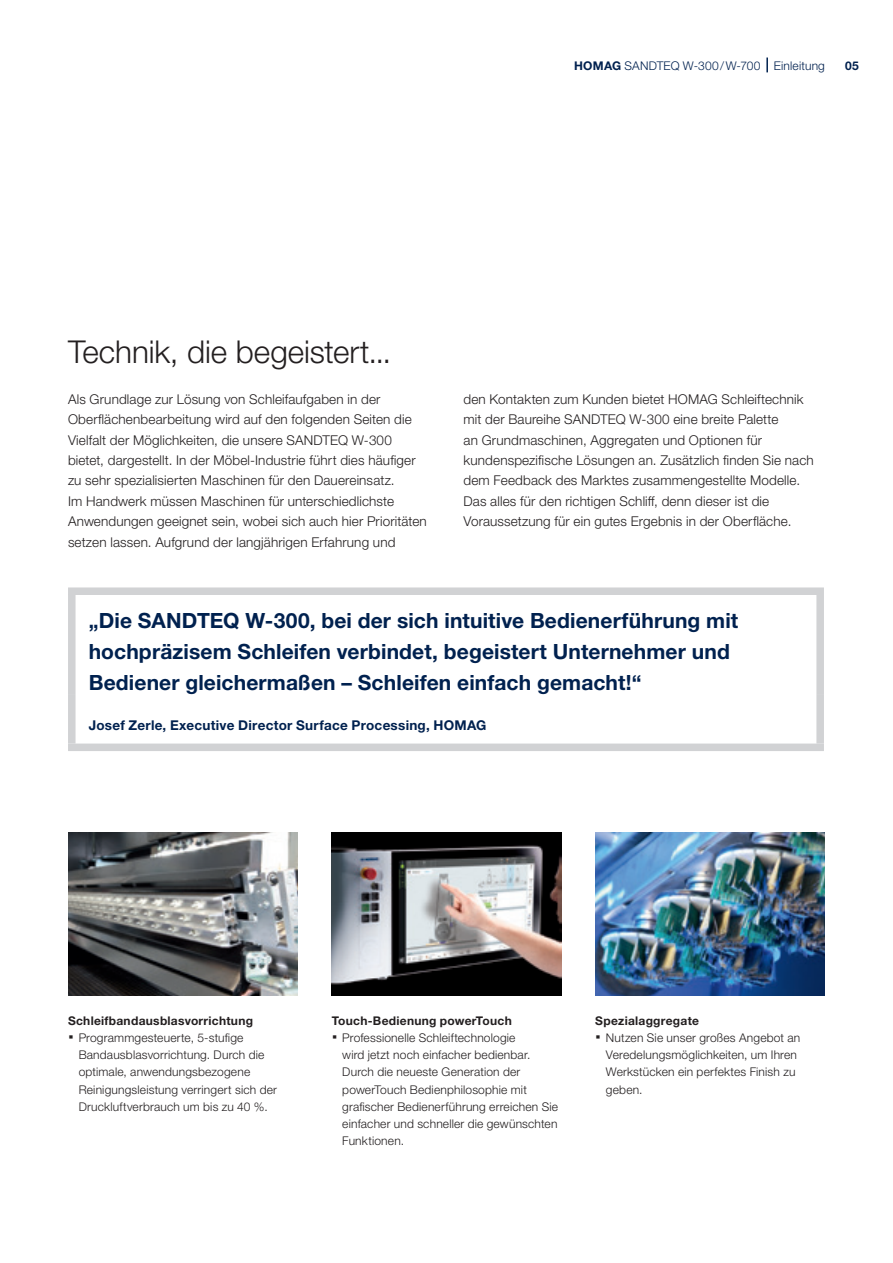
<style>
.page{position:relative;width:893px;height:1263px;background:#fff}
.page>*{position:absolute;margin:0;border:0;box-sizing:border-box;transform-origin:0 0}
._01_Headline_21pt_25{font:300 31.5px "Helvetica Neue LTW1 G";letter-spacing:-.005em;color:#231f20}
._04_Zitat_14pt_20_5p{font:700 21px/30.8px "Helvetica Neue LTW1 G";letter-spacing:.005em;color:#00214f}
._03_Copy_9pt_light{font:300 13.5px/20.4px "Helvetica Neue LTW1 G";letter-spacing:.01em;color:#231f20}
._04_Zitat_14pt_20_5p-2{font:700 13.5px "Helvetica Neue LTW1 G";letter-spacing:.02em;color:#00214f}
.t1{font:300 12px/17.2px "Helvetica Neue LTW1 G";letter-spacing:.015em;color:#231f20}
._05_BU_8Pt_11_5Pt{font:700 12px "Helvetica Neue LTW1 G";letter-spacing:.025em;color:#231f20}
.Musterseiten_Rubrike{font:300 12px "Helvetica Neue LTW1 G";letter-spacing:.015em;color:#00214f}
.t2{font:700 12px "Helvetica Neue LTW1 G";color:#00214f}
.s1{font-weight:700}
.s2{font-weight:700;font-size:21px}
</style>
<div class="page">
<img style="left:595px;top:832px;width:230px;height:163px">
<img style="left:68px;top:832px;width:230px;height:163px">
<img style="left:332px;top:832px;width:229px;height:163px">
<svg style="left:766px;top:58px;width:2px;height:14px"></svg>
<div style="left:68px;top:587px;width:756px;height:8px;background:#d1d2d4"></div>
<div style="left:68px;top:595px;width:8px;height:99px;background:#d1d2d4"></div>
<div style="left:816px;top:595px;width:8px;height:99px;background:#d1d2d4"></div>
<div style="left:68px;top:694px;width:8px;height:49px;background:#d1d2d4"></div>
<div style="left:816px;top:694px;width:8px;height:49px;background:#d1d2d4"></div>
<div style="left:68px;top:743px;width:756px;height:8px;background:#d1d2d4"></div>
<p class="Musterseiten_Rubrike" style="left:574px;top:58px;width:252px"><span class="s1">HOMAG</span> SANDTEQ W-300/W-700 Einleitung</p>
<p class="t2" style="left:845px;top:58px;width:15px">05</p>
<p class="_01_Headline_21pt_25" style="left:68px;top:333px;width:325px">Technik, die begeistert...</p>
<p class="_03_Copy_9pt_light" style="left:68px;top:389px;width:360px">Als Grundlage zur Lösung von Schleifaufgaben in der Oberflächenbearbeitung wird auf den folgenden Seiten die Vielfalt der Möglichkeiten, die unsere SANDTEQ W-300 bietet, dargestellt. In der Möbel-Industrie führt dies häufiger zu sehr spezialisierten Maschinen für den Dauereinsatz.<br>Im Handwerk müssen Maschinen für unterschiedlichste Anwendungen geeignet sein, wobei sich auch hier Prioritäten setzen lassen. Aufgrund der langjährigen Erfahrung und</p>
<p class="_03_Copy_9pt_light" style="left:463px;top:389px;width:352px">den Kontakten zum Kunden bietet HOMAG Schleiftechnik mit der Baureihe SANDTEQ W-300 eine breite Palette<br>an Grundmaschinen, Aggregaten und Optionen für kundenspezifische Lösungen an. Zusätzlich finden Sie nach dem Feedback des Marktes zusammengestellte Modelle.<br>Das alles für den richtigen Schliff, denn dieser ist die Voraussetzung für ein gutes Ergebnis in der Oberfläche.</p>
<p class="_04_Zitat_14pt_20_5p" style="left:89px;top:605px;width:651px">„Die SANDTEQ W-300, bei der sich intuitive Bedienerführung mit hochpräzisem Schleifen verbindet, begeistert Unternehmer und<br>Bediener gleichermaßen – Schleifen einfach gemacht!“</p>
<p class="_04_Zitat_14pt_20_5p-2" style="left:89px;top:717px;width:399px">Josef Zerle, Executive Director Surface Processing, HOMAG</p>
<p class="_05_BU_8Pt_11_5Pt" style="left:68px;top:1013px;width:186px">Schleifbandausblasvorrichtung</p>
<p class="t1" style="left:79px;top:1029px;width:200px;text-indent:-11px"><span class="s2">·</span> Programmgesteuerte, 5-stufige Bandausblasvorrichtung. Durch die optimale, anwendungsbezogene Reinigungsleistung verringert sich der Druckluftverbrauch um bis zu 40 %.</p>
<p class="_05_BU_8Pt_11_5Pt" style="left:332px;top:1013px;width:182px">Touch-Bedienung powerTouch</p>
<p class="t1" style="left:342px;top:1029px;width:217px;text-indent:-11px"><span class="s2">·</span> Professionelle Schleiftechnologie<br>wird jetzt noch einfacher bedienbar.<br>Durch die neueste Generation der powerTouch Bedienphilosophie mit grafischer Bedienerführung erreichen Sie einfacher und schneller die gewünschten Funktionen.</p>
<p class="_05_BU_8Pt_11_5Pt" style="left:595px;top:1013px;width:105px">Spezialaggregate</p>
<p class="t1" style="left:606px;top:1029px;width:196px;text-indent:-11px"><span class="s2">·</span> Nutzen Sie unser großes Angebot an<br>Veredelungsmöglichkeiten, um Ihren<br>Werkstücken ein perfektes Finish zu geben.</p>
</div>
